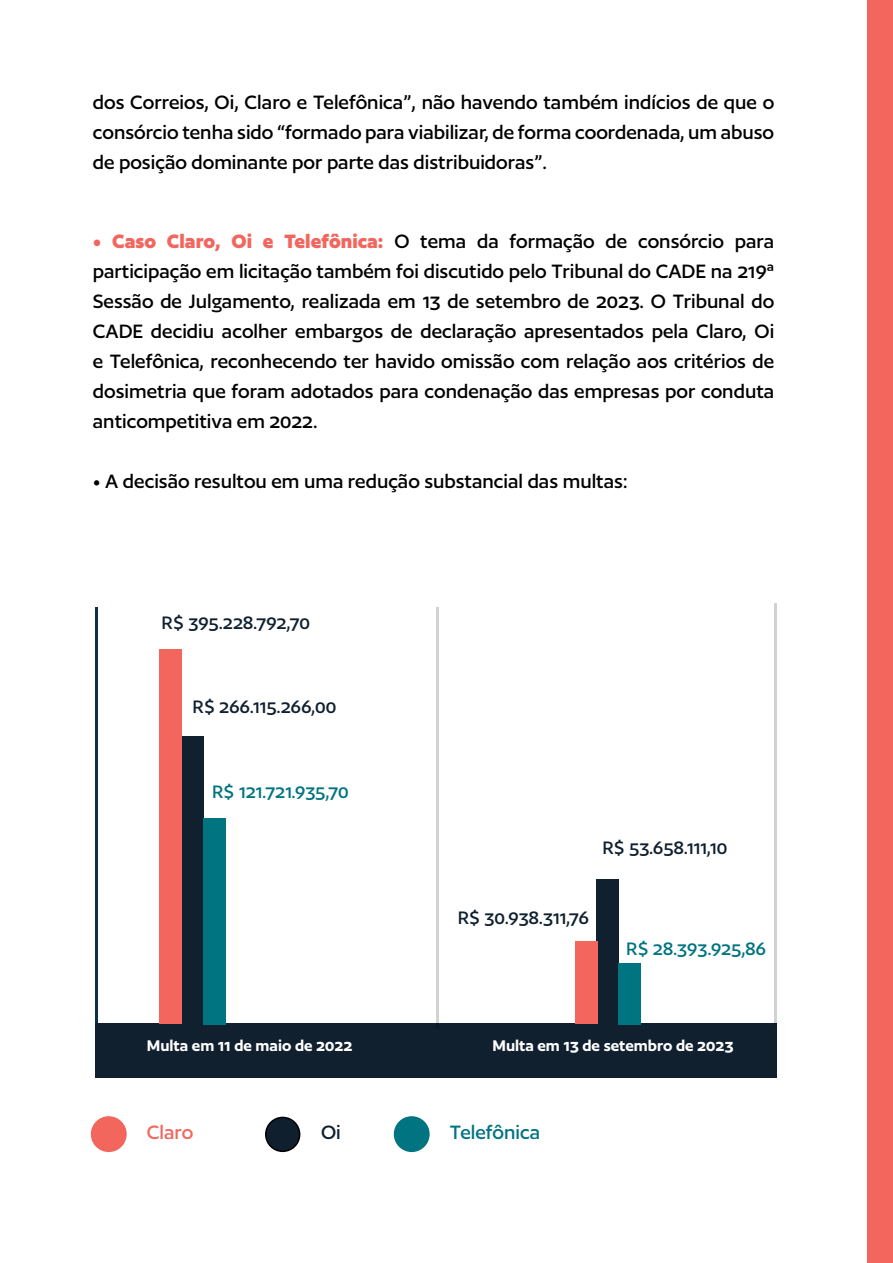
<style>
.page{position:relative;width:893px;height:1263px;background:#fff}
.page>*{position:absolute;margin:0;border:0;box-sizing:border-box;transform-origin:0 0}
.t1{font:500 22.5px/30px "Author";color:#000;text-align:justify}
.t2{font:700 22.5px/30px "Author Variable";color:#000;text-align:justify}
.t3{font:500 22.5px "Author";color:#007481}
.t4{font:500 22.5px "Author";color:#f2665e}
.t5{font:500 22.5px "Author";color:#101f2e}
.t6{font:500 21px "Author";letter-spacing:-.015em;color:#10202f}
.t7{font:500 21px "Author";letter-spacing:-.01em;color:#007481}
.t8{font:600 18px "Author";color:#fff}
.s1{font-weight:700;color:#f2665e}
</style>
<div class="page">
<div style="left:867px;top:0;width:26px;height:1263px;background:#f2665e"></div>
<hr style="left:95px;top:608px;width:3px;height:458px;background:#0d3049">
<div style="left:95px;top:1023px;width:682px;height:54px;background:#10202f"></div>
<div style="left:182px;top:736px;width:22px;height:289px;background:#10202f"></div>
<div style="left:204px;top:818px;width:22px;height:207px;background:#007481"></div>
<hr style="left:774px;top:603px;width:3px;height:421px;background:#000">
<div style="left:91px;top:1116px;width:36px;height:36px;background:#f2665e;border-radius:50%"></div>
<div style="left:266px;top:1117px;width:34px;height:34px;background:#101f2e;border-radius:50%"></div>
<div style="left:265px;top:1117px;width:35px;height:35px;border:2px solid #000;border-radius:50%"></div>
<div style="left:394px;top:1116px;width:36px;height:36px;background:#007481;border-radius:50%"></div>
<div style="left:159px;top:649px;width:23px;height:374px;background:#f2665e"></div>
<div style="left:596px;top:879px;width:22px;height:145px;background:#10202f"></div>
<div style="left:618px;top:963px;width:22px;height:61px;background:#007481"></div>
<div style="left:575px;top:941px;width:22px;height:83px;background:#f2665e"></div>
<hr style="left:436px;top:607px;width:2px;height:421px;background:#000">
<p class="t2" style="left:93px;top:87px;width:683px">dos Correios, Oi, Claro e Telefônica”, não havendo também indícios de que o consórcio tenha sido “formado para viabilizar, de forma coordenada, um abuso de posição dominante por parte das distribuidoras”.</p>
<p class="t1" style="left:93px;top:226px;width:683px"><span class="s1">• Caso Claro, Oi e Telefônica:</span> O tema da formação de consórcio para participação em licitação também foi discutido pelo Tribunal do CADE na 219ª Sessão de Julgamento, realizada em 13 de setembro de 2023. O Tribunal do CADE decidiu acolher embargos de declaração apresentados pela Claro, Oi e Telefônica, reconhecendo ter havido omissão com relação aos critérios de dosimetria que foram adotados para condenação das empresas por conduta anticompetitiva em 2022.</p>
<p class="t1" style="left:93px;top:466px;width:536px">• A decisão resultou em uma redução substancial das multas:</p>
<p class="t6" style="left:162px;top:612px;width:150px">R$ 395.228.792,70</p>
<p class="t6" style="left:193px;top:696px;width:145px">R$ 266.115.266,00</p>
<p class="t7" style="left:212px;top:781px;width:138px">R$ 121.721.935,70</p>
<p class="t6" style="left:602px;top:837px;width:127px">R$ 53.658.111,10</p>
<p class="t6" style="left:458px;top:907px;width:133px">R$ 30.938.311,76</p>
<p class="t7" style="left:626px;top:938px;width:142px">R$ 28.393.925,86</p>
<p class="t8" style="left:147px;top:1036px;width:207px">Multa em 11 de maio de 2022</p>
<p class="t8" style="left:492px;top:1036px;width:242px">Multa em 13 de setembro de 2023</p>
<p class="t4" style="left:147px;top:1121px;width:48px">Claro</p>
<p class="t5" style="left:321px;top:1121px;width:21px">Oi</p>
<p class="t3" style="left:450px;top:1121px;width:92px">Telefônica</p>
</div>
